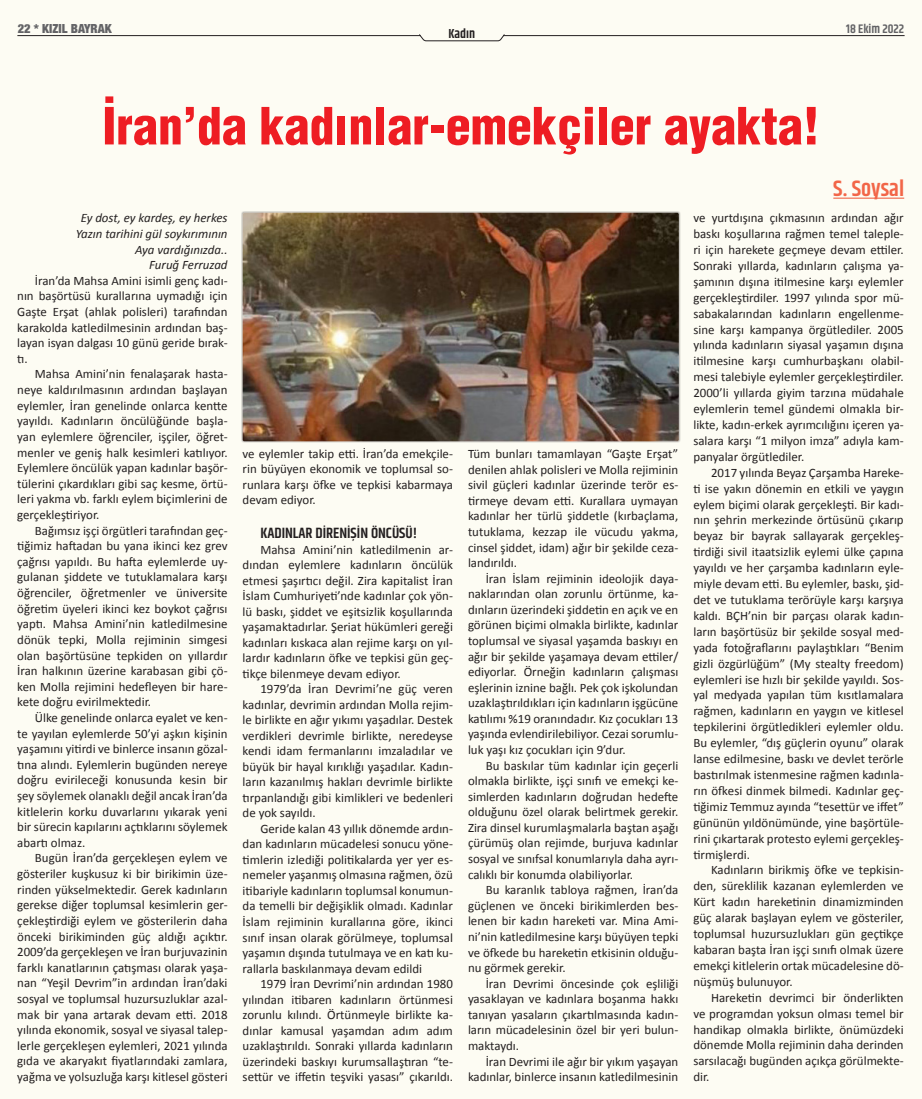
<style>
.page{position:relative;width:922px;height:1099px;background:#fff}
.page>*{position:absolute;margin:0;border:0;box-sizing:border-box;transform-origin:0 0}
.ana_başlık{font:900 condensed 50px "Helvetica";color:#ee1d23}
.üst_imza{font:600 22.5px "Khand";color:#f26648}
.ara_başlık{font:600 15px "Khand";color:#231f20}
.t1{font:600 13.12px "Khand";color:#231f20}
.t2{font:12.88px/15.6px "Calibri";color:#231f20;text-align:justify}
.t3{font:italic 12.88px "Calibri";color:#231f20}
.t4{font:900 condensed 12.5px "Helvetica Neue";color:#636366}
.t5{font:600 12.5px "Khand";color:#636366}
</style>
<div class="page">
<div style="left:0;top:0;width:921px;height:1098px;background:#fdfcf3"></div>
<hr style="left:18px;top:35px;width:402px;height:1px;background:#231f20">
<hr style="left:503px;top:35px;width:400px;height:1px;background:#231f20">
<svg style="left:419px;top:34px;width:85px;height:7px"></svg>
<hr style="left:833px;top:197px;width:71px;height:2px;background:#f26648">
<div style="left:241px;top:211px;width:439px;height:232px;background:#231f20;opacity:.4"></div>
<img style="left:242px;top:213px;width:436px;height:228px">
<p class="t4" style="left:18px;top:18px;width:95px">22 * KIZIL BAYRAK</p>
<p class="t5" style="left:846px;top:21px;width:60px">18 Ekim 2022</p>
<p class="t1" style="left:448px;top:25px;width:28px">Kadın</p>
<p class="ana_başlık" style="left:102px;top:95px;width:718px">İran’da kadınlar-emekçiler ayakta!</p>
<p class="üst_imza" style="left:833px;top:174px;width:72px">S. Soysal</p>
<p class="t3" style="left:81px;top:210px;width:148px">Ey dost, ey kardeş, ey herkes</p>
<p class="t3" style="left:76px;top:226px;width:153px">Yazın tarihini gül soykırımının</p>
<p class="t3" style="left:135px;top:241px;width:94px">Aya vardığınızda..</p>
<p class="t3" style="left:149px;top:257px;width:80px">Furuğ Ferruzad</p>
<p class="t2" style="left:17px;top:272px;width:212px;text-indent:18px">İran’da Mahsa Amini isimli genç kadı&shy;nın başörtüsü kurallarına uymadığı için Gaşte Erşat (ahlak polisleri) tarafından karakolda katledilmesinin ardından baş&shy;layan isyan dalgası 10 günü geride bırak&shy;tı.</p>
<p class="t2" style="left:17px;top:366px;width:212px;text-indent:18px">Mahsa Amini’nin fenalaşarak hasta&shy;neye kaldırılmasının ardından başlayan eylemler, İran genelinde onlarca kentte yayıldı. Kadınların öncülüğünde başla&shy;yan eylemlere öğrenciler, işçiler, öğret&shy;menler ve geniş halk kesimleri katılıyor.<br>Eylemlere öncülük yapan kadınlar başör&shy;tülerini çıkardıkları gibi saç kesme, örtü&shy;leri yakma vb. farklı eylem biçimlerini de gerçekleştiriyor.</p>
<p class="t2" style="left:17px;top:522px;width:212px;text-indent:18px">Bağımsız işçi örgütleri tarafından geç&shy;tiğimiz haftadan bu yana ikinci kez grev çağrısı yapıldı. Bu hafta eylemlerde uy&shy;gulanan şiddete ve tutuklamalara karşı öğrenciler, öğretmenler ve üniversite öğretim üyeleri ikinci kez boykot çağrısı yaptı. Mahsa Amini’nin katledilmesine dönük tepki, Molla rejiminin simgesi olan başörtüsüne tepkiden on yıllardır İran halkının üzerine karabasan gibi çö&shy;ken Molla rejimini hedefleyen bir hare&shy;kete doğru evirilmektedir.</p>
<p class="t2" style="left:17px;top:709px;width:212px;text-indent:18px">Ülke genelinde onlarca eyalet ve ken&shy;te yayılan eylemlerde 50’yi aşkın kişinin yaşamını yitirdi ve binlerce insanın gözal&shy;tına alındı. Eylemlerin bugünden nereye doğru evirileceği konusunda kesin bir şey söylemek olanaklı değil ancak İran’da kitlelerin korku duvarlarını yıkarak yeni bir sürecin kapılarını açtıklarını söylemek abartı olmaz.</p>
<p class="t2" style="left:17px;top:849px;width:212px;text-indent:18px">Bugün İran’da gerçekleşen eylem ve gösteriler kuşkusuz ki bir birikimin üze&shy;rinden yükselmektedir. Gerek kadınların gerekse diğer toplumsal kesimlerin ger&shy;çekleştirdiği eylem ve gösterilerin daha önceki birikiminden güç aldığı açıktır.<br>2009’da gerçekleşen ve İran burjuvazinin farklı kanatlarının çatışması olarak yaşa&shy;nan “Yeşil Devrim”in ardından İran’daki sosyal ve toplumsal huzursuzluklar azal&shy;mak bir yana artarak devam etti. 2018 yılında ekonomik, sosyal ve siyasal talep&shy;lerle gerçekleşen eylemleri, 2021 yılında gıda ve akaryakıt fiyatlarındaki zamlara, yağma ve yolsuzluğa karşı kitlesel gösteri</p>
<p class="t2" style="left:242px;top:445px;width:212px">ve eylemler takip etti. İran’da emekçile&shy;rin büyüyen ekonomik ve toplumsal so&shy;runlara karşı öfke ve tepkisi kabarmaya devam ediyor.</p>
<p class="ara_başlık" style="left:260px;top:523px;width:158px">KADINLAR DIRENIŞIN ÖNCÜSÜ!</p>
<p class="t2" style="left:242px;top:541px;width:212px;text-indent:18px">Mahsa Amini’nin katledilmenin ar&shy;dından eylemlere kadınların öncülük etmesi şaşırtıcı değil. Zira kapitalist İran İslam Cumhuriyeti’nde kadınlar çok yön&shy;lü baskı, şiddet ve eşitsizlik koşullarında yaşamaktadırlar. Şeriat hükümleri gereği kadınları kıskaca alan rejime karşı on yıl&shy;lardır kadınların öfke ve tepkisi gün geç&shy;tikçe bilenmeye devam ediyor.</p>
<p class="t2" style="left:242px;top:680px;width:212px;text-indent:18px">1979’da İran Devrimi’ne güç veren kadınlar, devrimin ardından Molla rejim&shy;le birlikte en ağır yıkımı yaşadılar. Destek verdikleri devrimle birlikte, neredeyse kendi idam fermanlarını imzaladılar ve büyük bir hayal kırıklığı yaşadılar. Kadın&shy;ların kazanılmış hakları devrimle birlikte tırpanlandığı gibi kimlikleri ve bedenleri de yok sayıldı.</p>
<p class="t2" style="left:242px;top:820px;width:212px;text-indent:18px">Geride kalan 43 yıllık dönemde ardın&shy;dan kadınların mücadelesi sonucu yöne&shy;timlerin izlediği politikalarda yer yer es&shy;nemeler yaşanmış olmasına rağmen, özü itibariyle kadınların toplumsal konumun&shy;da temelli bir değişiklik olmadı. Kadınlar İslam rejiminin kurallarına göre, ikinci sınıf insan olarak görülmeye, toplumsal yaşamın dışında tutulmaya ve en katı ku&shy;rallarla baskılanmaya devam edildi</p>
<p class="t2" style="left:242px;top:975px;width:212px;text-indent:18px">1979 İran Devrimi’nin ardından 1980 yılından itibaren kadınların örtünmesi zorunlu kılındı. Örtünmeyle birlikte ka&shy;dınlar kamusal yaşamdan adım adım uzaklaştırıldı. Sonraki yıllarda kadınların üzerindeki baskıyı kurumsallaştıran “te&shy;settür ve iffetin teşviki yasası” çıkarıldı.</p>
<p class="t2" style="left:468px;top:445px;width:212px">Tüm bunları tamamlayan “Gaşte Erşat” denilen ahlak polisleri ve Molla rejiminin sivil güçleri kadınlar üzerinde terör es&shy;tirmeye devam etti. Kurallara uymayan kadınlar her türlü şiddetle (kırbaçlama, tutuklama, kezzap ile vücudu yakma, cinsel şiddet, idam) ağır bir şekilde ceza&shy;landırıldı.</p>
<p class="t2" style="left:468px;top:570px;width:212px;text-indent:18px">İran İslam rejiminin ideolojik daya&shy;naklarından olan zorunlu örtünme, ka&shy;dınların üzerindeki şiddetin en açık ve en görünen biçimi olmakla birlikte, kadınlar toplumsal ve siyasal yaşamda baskıyı en ağır bir şekilde yaşamaya devam ettiler/ ediyorlar. Örneğin kadınların çalışması eşlerinin iznine bağlı. Pek çok işkolundan uzaklaştırıldıkları için kadınların işgücüne katılımı %19 oranındadır. Kız çocukları 13 yaşında evlendirilebiliyor. Cezai sorumlu&shy;luk yaşı kız çocukları için 9’dur.</p>
<p class="t2" style="left:468px;top:757px;width:212px;text-indent:18px">Bu baskılar tüm kadınlar için geçerli olmakla birlikte, işçi sınıfı ve emekçi ke&shy;simlerden kadınların doğrudan hedefte olduğunu özel olarak belirtmek gerekir.<br>Zira dinsel kurumlaşmalarla baştan aşağı çürümüş olan rejimde, burjuva kadınlar sosyal ve sınıfsal konumlarıyla daha ayrı&shy;calıklı bir konumda olabiliyorlar.</p>
<p class="t2" style="left:468px;top:881px;width:212px;text-indent:18px">Bu karanlık tabloya rağmen, İran’da güçlenen ve önceki birikimlerden bes&shy;lenen bir kadın hareketi var. Mina Ami&shy;ni’nin katledilmesine karşı büyüyen tepki ve öfkede bu hareketin etkisinin olduğu&shy;nu görmek gerekir.</p>
<p class="t2" style="left:468px;top:974px;width:212px;text-indent:18px">İran Devrimi öncesinde çok eşliliği yasaklayan ve kadınlara boşanma hakkı tanıyan yasaların çıkartılmasında kadın&shy;ların mücadelesinin özel bir yeri bulun&shy;maktaydı.</p>
<p class="t2" style="left:468px;top:1052px;width:212px;text-align:right">İran Devrimi ile ağır bir yıkım yaşayan kadınlar, binlerce insanın katledilmesinin</p>
<p class="t2" style="left:693px;top:209px;width:212px">ve yurtdışına çıkmasının ardından ağır baskı koşullarına rağmen temel taleple&shy;ri için harekete geçmeye devam ettiler.<br>Sonraki yıllarda, kadınların çalışma ya&shy;şamının dışına itilmesine karşı eylemler gerçekleştirdiler. 1997 yılında spor mü&shy;sabakalarından kadınların engellenme&shy;sine karşı kampanya örgütlediler. 2005 yılında kadınların siyasal yaşamın dışına itilmesine karşı cumhurbaşkanı olabil&shy;mesi talebiyle eylemler gerçekleştirdiler.<br>2000’li yıllarda giyim tarzına müdahale eylemlerin temel gündemi olmakla bir&shy;likte, kadın-erkek ayrımcılığını içeren ya&shy;salara karşı “1 milyon imza” adıyla kam&shy;panyalar örgütlediler.</p>
<p class="t2" style="left:693px;top:464px;width:212px;text-indent:18px">2017 yılında Beyaz Çarşamba Hareke&shy;ti ise yakın dönemin en etkili ve yaygın eylem biçimi olarak gerçekleşti. Bir kadı&shy;nın şehrin merkezinde örtüsünü çıkarıp beyaz bir bayrak sallayarak gerçekleş&shy;tirdiği sivil itaatsizlik eylemi ülke çapına yayıldı ve her çarşamba kadınların eyle&shy;miyle devam etti. Bu eylemler, baskı, şid&shy;det ve tutuklama terörüyle karşı karşıya kaldı. BÇH’nin bir parçası olarak kadın&shy;ların başörtüsüz bir şekilde sosyal med&shy;yada fotoğraflarını paylaştıkları “Benim gizli özgürlüğüm” (My stealty freedom) eylemleri ise hızlı bir şekilde yayıldı. Sos&shy;yal medyada yapılan tüm kısıtlamalara rağmen, kadınların en yaygın ve kitlesel tepkilerini örgütledikleri eylemler oldu.<br>Bu eylemler, “dış güçlerin oyunu” olarak lanse edilmesine, baskı ve devlet terörle bastırılmak istenmesine rağmen kadınla&shy;rın öfkesi dinmek bilmedi. Kadınlar geç&shy;tiğimiz Temmuz ayında “tesettür ve iffet” gününün yıldönümünde, yine başörtüle&shy;rini çıkartarak protesto eylemi gerçekleş&shy;tirmişlerdi.</p>
<p class="t2" style="left:693px;top:861px;width:212px;text-indent:18px">Kadınların birikmiş öfke ve tepkisin&shy;den, süreklilik kazanan eylemlerden ve Kürt kadın hareketinin dinamizminden güç alarak başlayan eylem ve gösteriler, toplumsal huzursuzlukları gün geçtikçe kabaran başta İran işçi sınıfı olmak üzere emekçi kitlelerin ortak mücadelesine dö&shy;nüşmüş bulunuyor.</p>
<p class="t2" style="left:693px;top:988px;width:212px;text-indent:18px">Hareketin devrimci bir önderlikten ve programdan yoksun olması temel bir handikap olmakla birlikte, önümüzdeki dönemde Molla rejiminin daha derinden sarsılacağı bugünden açıkça görülmekte&shy;dir.</p>
</div>
